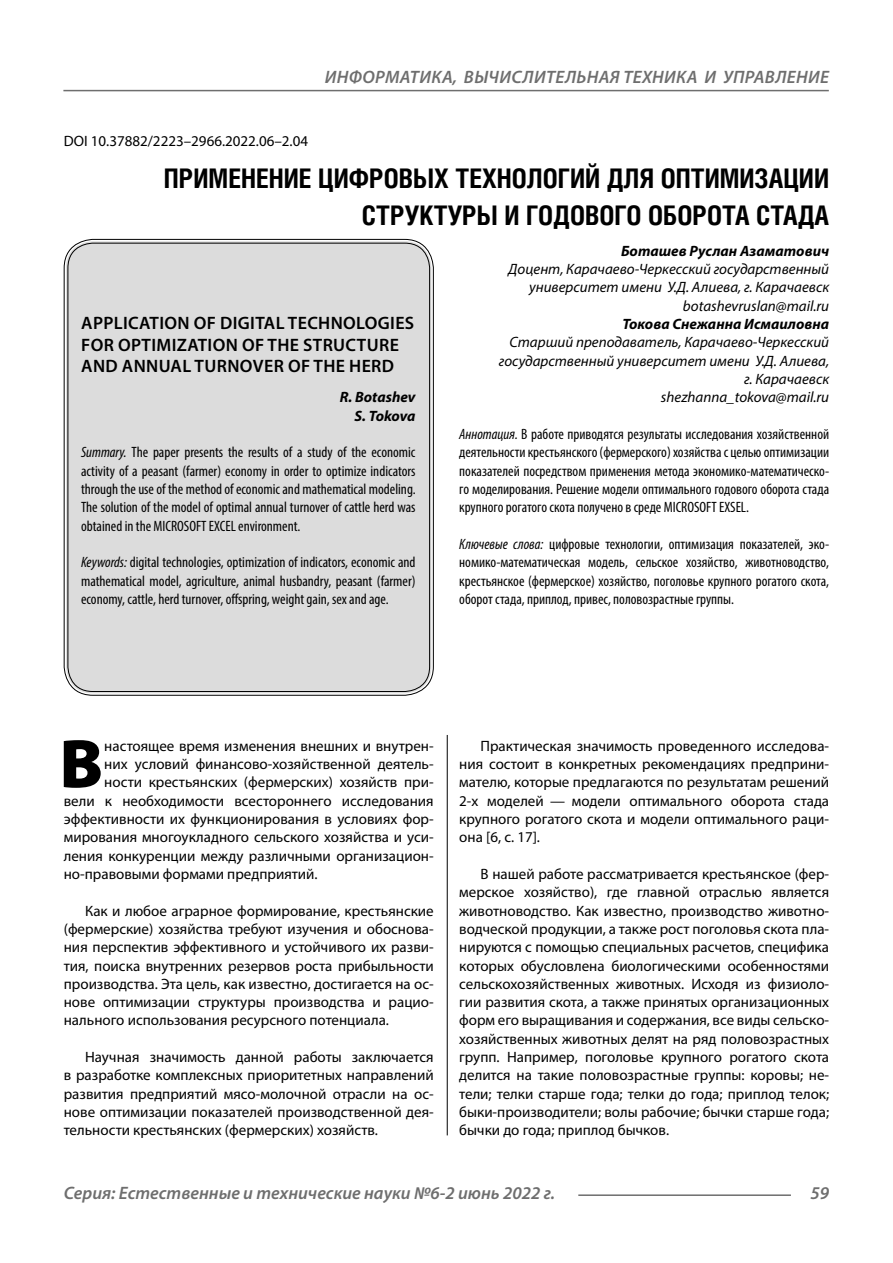
<style>
.page{position:relative;width:893px;height:1263px;background:#fff}
.page>*{position:absolute;margin:0;border:0;box-sizing:border-box;transform-origin:0 0}
.Bukvica{font:900 69.3px "Myriad Pro";color:#000}
.Header{font:700 27px/37.5px "Helios Cond C";color:#000;text-align:right}
.t1{font:italic 600 18px "Myriad Pro";color:#6e6e6e}
.Header-eng{font:600 18px/21.6px "Myriad Pro";letter-spacing:.02em;color:#000}
.Normal{font:15px/18.3px "Myriad Pro";color:#000;text-align:justify}
.Annotation-rus{font:condensed 15px/18.3px "Myriad Pro";color:#000;text-align:justify}
.Annotation-eng{font:condensed 15px/18.3px "Myriad Pro";color:#000;text-align:justify}
.Bukvica-2{font:15px "Myriad Pro";color:#000}
.Author-doc{font:italic 15px/18.3px "Myriad Pro";color:#000;text-align:right}
.Author{font:italic 700 15px "Myriad Pro";color:#000}
.Author-email{font:italic 15px "Myriad Pro";color:#000}
.DOI{font:15px "Myriad Pro";color:#000}
.Author-eng{font:italic 700 15px "Myriad Pro";color:#000}
.s1{font-style:italic}
</style>
<div class="page">
<hr style="left:447px;top:714px;width:1px;height:421px;background:#000">
<div style="left:43px;top:714px;width:786px;height:21px;background:#fff"></div>
<div style="left:66px;top:241px;width:365px;height:452px;background:#dcdcdc;border-radius:27px"></div>
<hr style="left:578px;top:1194px;width:213px;height:2px;background:#6e6e6e">
<hr style="left:63px;top:90px;width:766px;height:1px;background:#6e6e6e">
<p class="t1" style="left:325px;top:66px;width:25px">Информатика</p>
<p class="t1" style="left:453px;top:66px;width:48px">, вычислител</p>
<p class="t1" style="left:577px;top:66px;width:23px">ьная</p>
<p class="t1" style="left:623px;top:66px;width:12px">техника</p>
<p class="t1" style="left:705px;top:66px;width:31px">и управление</p>
<p class="DOI" style="left:64px;top:132px;width:246px">DOI 10.37882/2223–2966.2022.06–2.04</p>
<p class="Header" style="left:164px;top:159px;width:667px">ПРИМЕНЕНИЕ ЦИФРОВЫХ ТЕХНОЛОГИЙ ДЛЯ ОПТИМИЗАЦИИ<br>СТРУКТУРЫ И ГОДОВОГО ОБОРОТА СТАДА</p>
<p class="Author" style="left:621px;top:241px;width:210px">Боташев Руслан Азаматович</p>
<p class="Author-doc" style="left:508px;top:260px;width:322px">Доцент, Карачаево-Черкесский государственный университет имени У.Д. Алиева, г. Карачаевск</p>
<p class="Author-email" style="left:683px;top:296px;width:148px">botashevruslan@mail.ru</p>
<p class="Author" style="left:622px;top:314px;width:208px">Токова Снежанна Исмаиловна</p>
<p class="Author-doc" style="left:499px;top:333px;width:332px">Старший преподаватель, Карачаево-Черкесский государственный университет имени У.Д. Алиева, г. Карачаевск</p>
<p class="Author-email" style="left:661px;top:388px;width:170px">shezhanna_tokova@mail.ru</p>
<p class="Annotation-rus" style="left:459px;top:425px;width:371px"><span class="s1">Аннотация.</span> В работе приводятся результаты исследования хозяйственной деятельности крестьянского (фермерского) хозяйства с целью оптимизации показателей посредством применения метода экономико-математическо&shy;го моделирования. Решение модели оптимального годового оборота стада крупного рогатого скота получено в среде MICROSOFT EХSEL.</p>
<p class="Annotation-rus" style="left:459px;top:535px;width:371px"><span class="s1">Ключевые слова:</span> цифровые технологии, оптимизация показателей, эко&shy;номико-математическая модель, сельское хозяйство, животноводство, крестьянское (фермерское) хозяйство, поголовье крупного рогатого скота, оборот стада, приплод, привес, половозрастные группы.</p>
<p class="Header-eng" style="left:81px;top:312px;width:335px">APPLICATION OF DIGITAL TECHNOLOGIES<br>FOR OPTIMIZATION OF THE STRUCTURE<br>AND ANNUAL TURNOVER OF THE HERD</p>
<p class="Author-eng" style="left:340px;top:388px;width:77px">R. Botashev</p>
<p class="Author-eng" style="left:355px;top:406px;width:63px">S. Tokova</p>
<p class="Annotation-eng" style="left:81px;top:443px;width:336px"><span class="s1">Summary.</span> The paper presents the results of a study of the economic activity of a peasant (farmer) economy in order to optimize indicators through the use of the method of economic and mathematical modeling.<br>The solution of the model of optimal annual turnover of cattle herd was obtained in the MICROSOFT EXCEL environment.</p>
<p class="Annotation-eng" style="left:81px;top:553px;width:336px"><span class="s1">Keywords:</span> digital technologies, optimization of indicators, economic and mathematical model, agriculture, animal husbandry, peasant (farmer) economy, cattle, herd turnover, offspring, weight gain, sex and age.</p>
<p class="Bukvica" style="left:59px;top:718px;width:45px">В</p>
<p class="Bukvica-2" style="left:104px;top:736px;width:331px">настоящее время изменения внешних и внутрен-</p>
<p class="Bukvica-2" style="left:104px;top:755px;width:331px">них условий финансово-хозяйственной деятель-</p>
<p class="Bukvica-2" style="left:104px;top:773px;width:331px">ности крестьянских (фермерских) хозяйств при-</p>
<p class="Bukvica-2" style="left:64px;top:791px;width:371px">вели к необходимости всестороннего исследования</p>
<p class="Bukvica-2" style="left:64px;top:810px;width:371px">эффективности их функционирования в условиях фор-</p>
<p class="Bukvica-2" style="left:64px;top:828px;width:371px">мирования многоукладного сельского хозяйства и уси-</p>
<p class="Bukvica-2" style="left:64px;top:846px;width:371px">ления конкуренции между различными организацион-</p>
<p class="Bukvica-2" style="left:64px;top:864px;width:255px">но-правовыми формами предприятий.</p>
<p class="Normal" style="left:64px;top:901px;width:371px;text-indent:21px">Как и любое аграрное формирование, крестьянские (фермерские) хозяйства требуют изучения и обоснова&shy;ния перспектив эффективного и устойчивого их разви&shy;тия, поиска внутренних резервов роста прибыльности производства. Эта цель, как известно, достигается на ос&shy;нове оптимизации структуры производства и рацио&shy;нального использования ресурсного потенциала.</p>
<p class="Normal" style="left:64px;top:1048px;width:371px;text-indent:21px">Научная значимость данной работы заключается в разработке комплексных приоритетных направлений развития предприятий мясо-молочной отрасли на ос&shy;нове оптимизации показателей производственной дея&shy;тельности крестьянских (фермерских) хозяйств.</p>
<p class="Normal" style="left:459px;top:736px;width:371px;text-indent:21px">Практическая значимость проведенного исследова&shy;ния состоит в конкретных рекомендациях предприни&shy;мателю, которые предлагаются по результатам решений 2-х моделей — модели оптимального оборота стада крупного рогатого скота и модели оптимального раци&shy;она [6, с. 17].</p>
<p class="Normal" style="left:459px;top:864px;width:371px;text-indent:21px">В нашей работе рассматривается крестьянское (фер&shy;мерское хозяйство), где главной отраслью является животноводство. Как известно, производство животно&shy;водческой продукции, а также рост поголовья скота пла&shy;нируются с помощью специальных расчетов, специфика которых обусловлена биологическими особенностями сельскохозяйственных животных. Исходя из физиоло&shy;гии развития скота, а также принятых организационных форм его выращивания и содержания, все виды сельско&shy;хозяйственных животных делят на ряд половозрастных групп. Например, поголовье крупного рогатого скота делится на такие половозрастные группы: коровы; не&shy;тели; телки старше года; телки до года; приплод телок; быки-производители; волы рабочие; бычки старше года; бычки до года; приплод бычков.</p>
<p class="t1" style="left:64px;top:1182px;width:493px">Серия: Естественные и технические науки №6-2 июнь 2022 г.</p>
<p class="t1" style="left:810px;top:1182px;width:20px">59</p>
</div>
